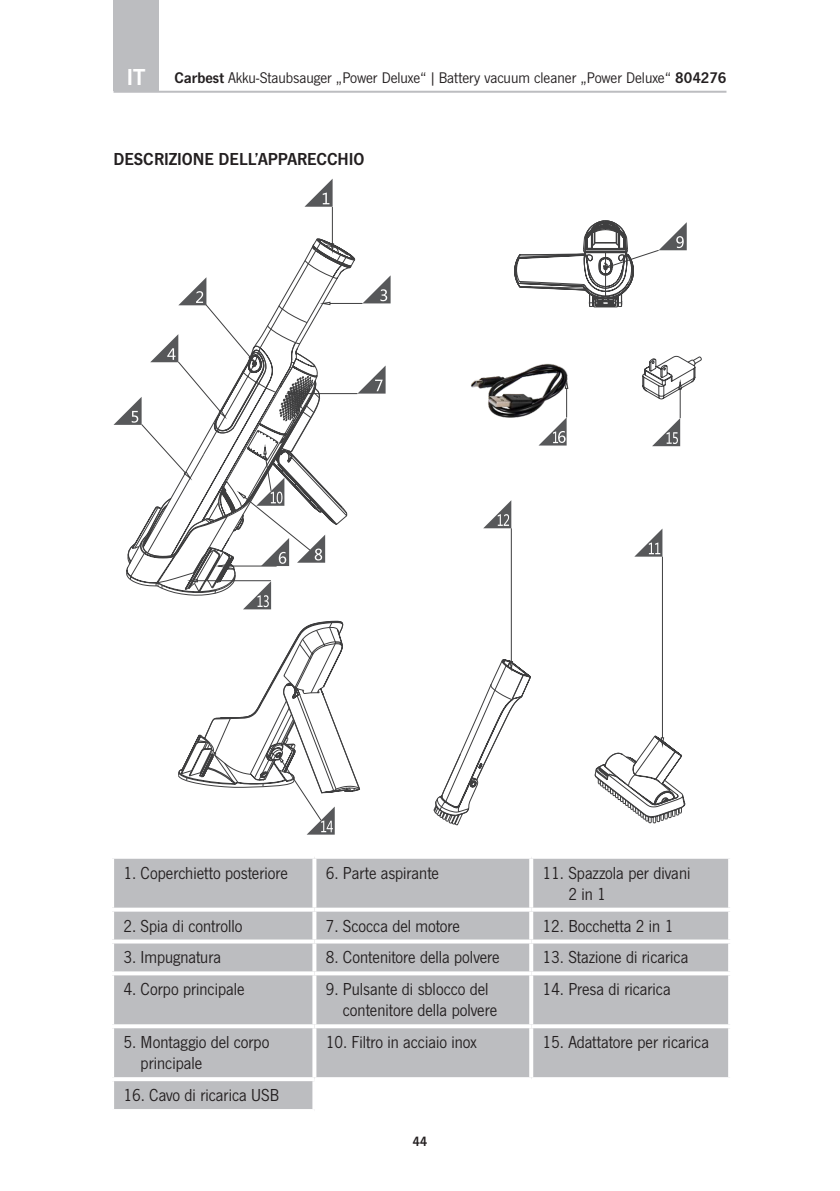
<style>
.page{position:relative;width:840px;height:1191px;background:#fff}
.page>*{position:absolute;margin:0;border:0;box-sizing:border-box;transform-origin:0 0}
.Länderkennung{font:24px "News Got Dem";color:#fff}
._2020_Aufzählung_9_10_5_reg{font:18px/21px "News Got";color:#231f20}
.HEAD_Versalien_Abstand{font:18px "News Got Dem";color:#231f20}
.t1{font:16px "News Got";color:#231f20}
.t2{font:14px "News Got Dem";color:#231f20}
.s1{font-family:"News Got Dem"}
</style>
<div class="page">
<hr style="left:113px;top:91px;width:613px;height:2px;background:#bcbdc0">
<svg style="left:126px;top:570px;width:146px;height:26px"></svg>
<svg style="left:127px;top:570px;width:145px;height:20px"></svg>
<svg style="left:141px;top:206px;width:192px;height:376px"></svg>
<svg style="left:304px;top:179px;width:28px;height:28px"></svg>
<svg style="left:243px;top:581px;width:28px;height:28px"></svg>
<svg style="left:113px;top:239px;width:277px;height:331px"></svg>
<svg style="left:514px;top:220px;width:172px;height:88px"></svg>
<svg style="left:642px;top:356px;width:59px;height:90px"></svg>
<svg style="left:178px;top:620px;width:182px;height:214px"></svg>
<svg style="left:433px;top:500px;width:98px;height:325px"></svg>
<svg style="left:594px;top:528px;width:91px;height:295px"></svg>
<svg style="left:539px;top:428px;width:28px;height:17px"></svg>
<svg style="left:114px;top:858px;width:613px;height:251px;background:#c2c3c5"></svg>
<svg style="left:312px;top:858px;width:4px;height:49px"></svg>
<svg style="left:529px;top:858px;width:4px;height:49px"></svg>
<svg style="left:727px;top:858px;width:3px;height:49px"></svg>
<svg style="left:112px;top:907px;width:202px;height:4px"></svg>
<svg style="left:314px;top:907px;width:217px;height:4px"></svg>
<svg style="left:312px;top:911px;width:4px;height:28px"></svg>
<svg style="left:531px;top:907px;width:199px;height:4px"></svg>
<svg style="left:529px;top:911px;width:4px;height:28px"></svg>
<svg style="left:727px;top:911px;width:3px;height:28px"></svg>
<svg style="left:112px;top:939px;width:202px;height:4px"></svg>
<svg style="left:314px;top:939px;width:217px;height:4px"></svg>
<svg style="left:312px;top:943px;width:4px;height:28px"></svg>
<svg style="left:531px;top:939px;width:199px;height:4px"></svg>
<svg style="left:529px;top:943px;width:4px;height:28px"></svg>
<svg style="left:727px;top:943px;width:3px;height:28px"></svg>
<svg style="left:112px;top:971px;width:202px;height:4px"></svg>
<svg style="left:314px;top:971px;width:217px;height:4px"></svg>
<svg style="left:312px;top:975px;width:4px;height:49px"></svg>
<svg style="left:531px;top:971px;width:199px;height:4px"></svg>
<svg style="left:529px;top:975px;width:4px;height:49px"></svg>
<svg style="left:727px;top:975px;width:3px;height:49px"></svg>
<svg style="left:112px;top:1024px;width:202px;height:4px"></svg>
<svg style="left:314px;top:1024px;width:217px;height:4px"></svg>
<svg style="left:312px;top:1028px;width:4px;height:49px"></svg>
<svg style="left:531px;top:1024px;width:199px;height:4px"></svg>
<svg style="left:529px;top:1028px;width:4px;height:49px"></svg>
<svg style="left:727px;top:1028px;width:3px;height:49px"></svg>
<hr style="left:110px;top:1077px;width:204px;height:4px;background:#fff">
<hr style="left:314px;top:1077px;width:217px;height:4px;background:#fff">
<svg style="left:312px;top:1081px;width:4px;height:28px"></svg>
<hr style="left:531px;top:1077px;width:200px;height:4px;background:#fff">
<hr style="left:529px;top:1081px;width:4px;height:28px;background:#fff">
<div style="left:113px;top:0;width:46px;height:91px;background:#bcbdc0"></div>
<img style="left:471px;top:363px;width:98px;height:65px">
<p class="Länderkennung" style="left:127px;top:63px;width:20px">IT</p>
<p class="t1" style="left:174px;top:69px;width:553px"><span class="s1">Carbest</span> Akku-Staubsauger „Power Deluxe“ |Battery vacuum cleaner „Power Deluxe“ <span class="s1">804276</span></p>
<p class="HEAD_Versalien_Abstand" style="left:113px;top:149px;width:252px">DESCRIZIONE DELL’APPARECCHIO</p>
<p class="_2020_Aufzählung_9_10_5_reg" style="left:123px;top:862px;width:166px">1. Coperchietto posteriore</p>
<p class="_2020_Aufzählung_9_10_5_reg" style="left:325px;top:862px;width:115px">6. Parte aspirante</p>
<p class="_2020_Aufzählung_9_10_5_reg" style="left:568px;top:862px;width:123px;text-indent:-26px">11. Spazzola per divani<br>2 in 1</p>
<p class="_2020_Aufzählung_9_10_5_reg" style="left:123px;top:915px;width:120px">2. Spia di controllo</p>
<p class="_2020_Aufzählung_9_10_5_reg" style="left:325px;top:915px;width:136px">7. Scocca del motore</p>
<p class="_2020_Aufzählung_9_10_5_reg" style="left:542px;top:915px;width:132px">12. Bocchetta 2 in 1</p>
<p class="_2020_Aufzählung_9_10_5_reg" style="left:123px;top:947px;width:99px">3. Impugnatura</p>
<p class="_2020_Aufzählung_9_10_5_reg" style="left:325px;top:947px;width:175px">8. Contenitore della polvere</p>
<p class="_2020_Aufzählung_9_10_5_reg" style="left:542px;top:947px;width:147px">13. Stazione di ricarica</p>
<p class="_2020_Aufzählung_9_10_5_reg" style="left:123px;top:979px;width:123px">4. Corpo principale</p>
<p class="_2020_Aufzählung_9_10_5_reg" style="left:343px;top:979px;width:156px;text-indent:-17px">9. Pulsante di sblocco del contenitore della polvere</p>
<p class="_2020_Aufzählung_9_10_5_reg" style="left:542px;top:979px;width:130px">14. Presa di ricarica</p>
<p class="_2020_Aufzählung_9_10_5_reg" style="left:141px;top:1032px;width:130px;text-indent:-17px">5. Montaggio del corpo principale</p>
<p class="_2020_Aufzählung_9_10_5_reg" style="left:325px;top:1032px;width:152px">10. Filtro in acciaio inox</p>
<p class="_2020_Aufzählung_9_10_5_reg" style="left:542px;top:1032px;width:168px">15. Adattatore per ricarica</p>
<p class="_2020_Aufzählung_9_10_5_reg" style="left:123px;top:1085px;width:157px">16. Cavo di ricarica USB</p>
<p class="t2" style="left:412px;top:1133px;width:16px">44</p>
</div>
